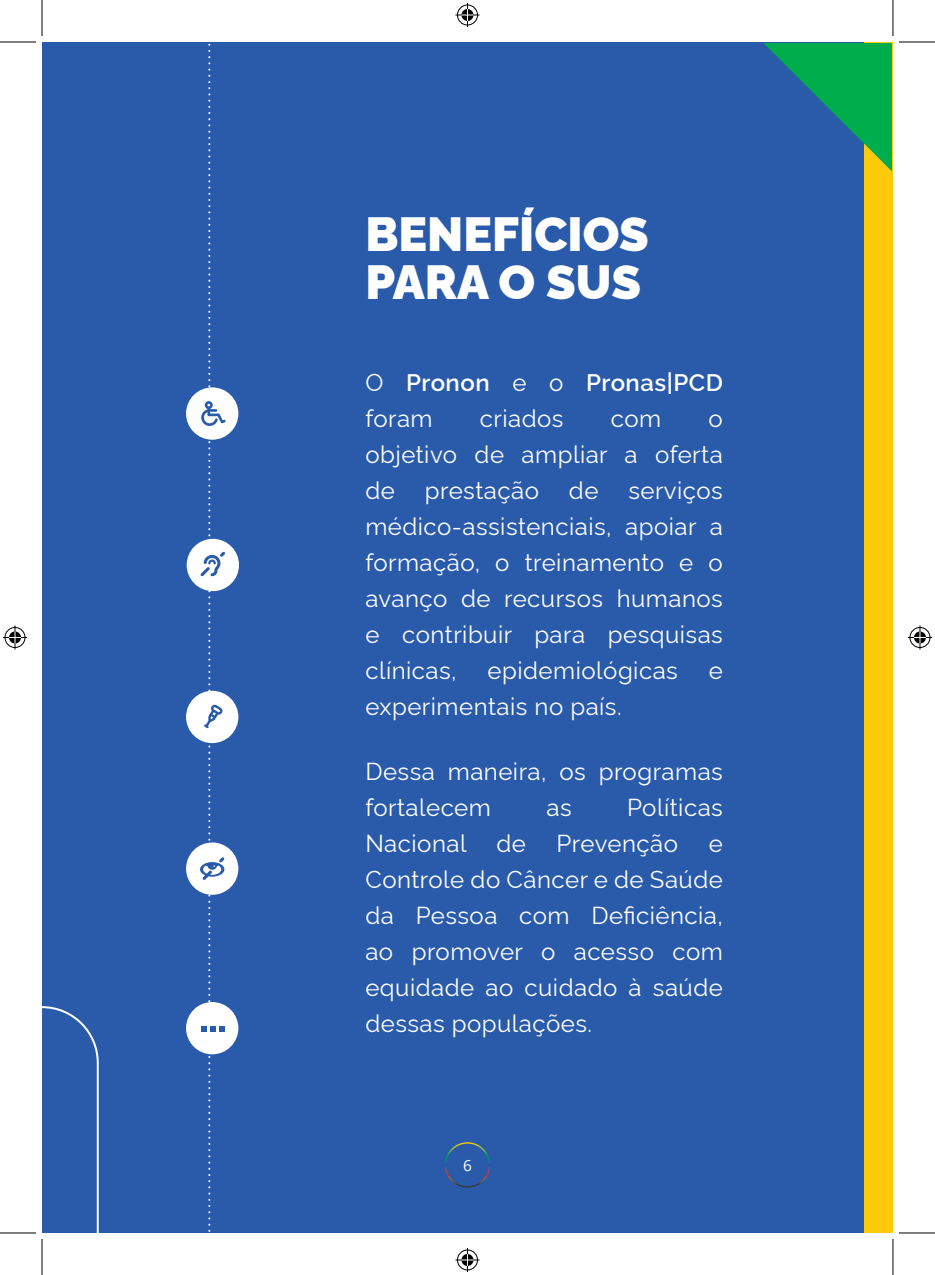
<style>
.page{position:relative;width:935px;height:1275px;background:#fff}
.page>*{position:absolute;margin:0;border:0;box-sizing:border-box;transform-origin:0 0}
.t1{font:51.6px "Arial";color:#295baa}
.t2{font:900 48px/48px "Rawline";color:#fff}
.t3{font:24px/36px "Rawline";letter-spacing:.02em;color:#fff;text-align:justify}
.t4{font:600 24px/36px "Rawline";letter-spacing:.02em;color:#fff}
.t5{font:15.4px "Open Sans";color:#fff}
.s1{font-weight:400}
</style>
<div class="page">
<div style="left:42px;top:42px;width:850px;height:1191px;background:#295baa"></div>
<div style="left:864px;top:42px;width:28px;height:1191px;background:#feca0a"></div>
<svg style="left:763px;top:43px;width:128px;height:128px"></svg>
<svg style="left:42px;top:1006px;width:57px;height:227px"></svg>
<div style="left:186px;top:387px;width:52px;height:53px;background:#fff;border-radius:50%"></div>
<div style="left:187px;top:539px;width:52px;height:52px;background:#fff;border-radius:50%"></div>
<div style="left:186px;top:691px;width:52px;height:52px;background:#fff;border-radius:50%"></div>
<div style="left:186px;top:842px;width:52px;height:53px;background:#fff;border-radius:50%"></div>
<svg style="left:200px;top:43px;width:26px;height:1189px"></svg>
<div style="left:186px;top:1002px;width:52px;height:52px;background:#fff;border-radius:50%"></div>
<div style="left:445px;top:1142px;width:45px;height:45px;border:1px solid #fff;border-radius:50%"></div>
<hr style="left:0;top:42px;width:36px;height:1px;background:#000">
<hr style="left:898px;top:42px;width:36px;height:1px;background:#000">
<hr style="left:0;top:1232px;width:36px;height:1px;background:#000">
<hr style="left:898px;top:1232px;width:36px;height:1px;background:#000">
<hr style="left:42px;top:0;width:1px;height:36px;background:#000">
<hr style="left:42px;top:1239px;width:1px;height:36px;background:#000">
<hr style="left:892px;top:0;width:1px;height:36px;background:#000">
<hr style="left:892px;top:1239px;width:1px;height:36px;background:#000">
<svg style="left:455px;top:3px;width:24px;height:24px"></svg>
<svg style="left:455px;top:1248px;width:24px;height:24px"></svg>
<svg style="left:3px;top:625px;width:24px;height:24px"></svg>
<svg style="left:908px;top:625px;width:23px;height:24px"></svg>
<h1 class="t1" style="left:197px;top:978px;width:34px">...</h1>
<h2 class="t2" style="left:365px;top:205px;width:285px">BENEFÍCIOS<br>PARA O SUS</h2>
<p class="t4" style="left:365px;top:362px;width:359px"><span class="s1">O</span> Pronon <span class="s1">e o</span> Pronas|PCD <span class="s1">foram</span></p>
<p class="t3" style="left:480px;top:398px;width:85px">criados</p>
<p class="t3" style="left:610px;top:398px;width:52px">com</p>
<p class="t3" style="left:365px;top:398px;width:359px;text-indent:343px">o objetivo de ampliar a oferta de prestação de serviços médico-assistenciais, apoiar a formação, o treinamento e o avanço de recursos humanos e contribuir para pesquisas clínicas,</p>
<p class="t3" style="left:487px;top:650px;width:192px">epidemiológicas</p>
<p class="t3" style="left:708px;top:650px;width:16px">e</p>
<p class="t3" style="left:365px;top:686px;width:258px">experimentais no país.</p>
<p class="t3" style="left:365px;top:751px;width:359px">Dessa maneira, os programas fortalecem</p>
<p class="t3" style="left:546px;top:787px;width:27px">as</p>
<p class="t3" style="left:627px;top:787px;width:97px">Políticas</p>
<p class="t3" style="left:365px;top:823px;width:162px">Nacional de</p>
<p class="t3" style="left:556px;top:823px;width:123px">Prevenção</p>
<p class="t3" style="left:365px;top:823px;width:359px;text-indent:343px">e Controle do Câncer e de Saúde da Pessoa com Deficiência, ao promover o acesso com equidade ao cuidado à saúde</p>
<p class="t3" style="left:365px;top:1003px;width:228px">dessas populações.</p>
<p class="t5" style="left:463px;top:1155px;width:10px">6</p>
</div>
